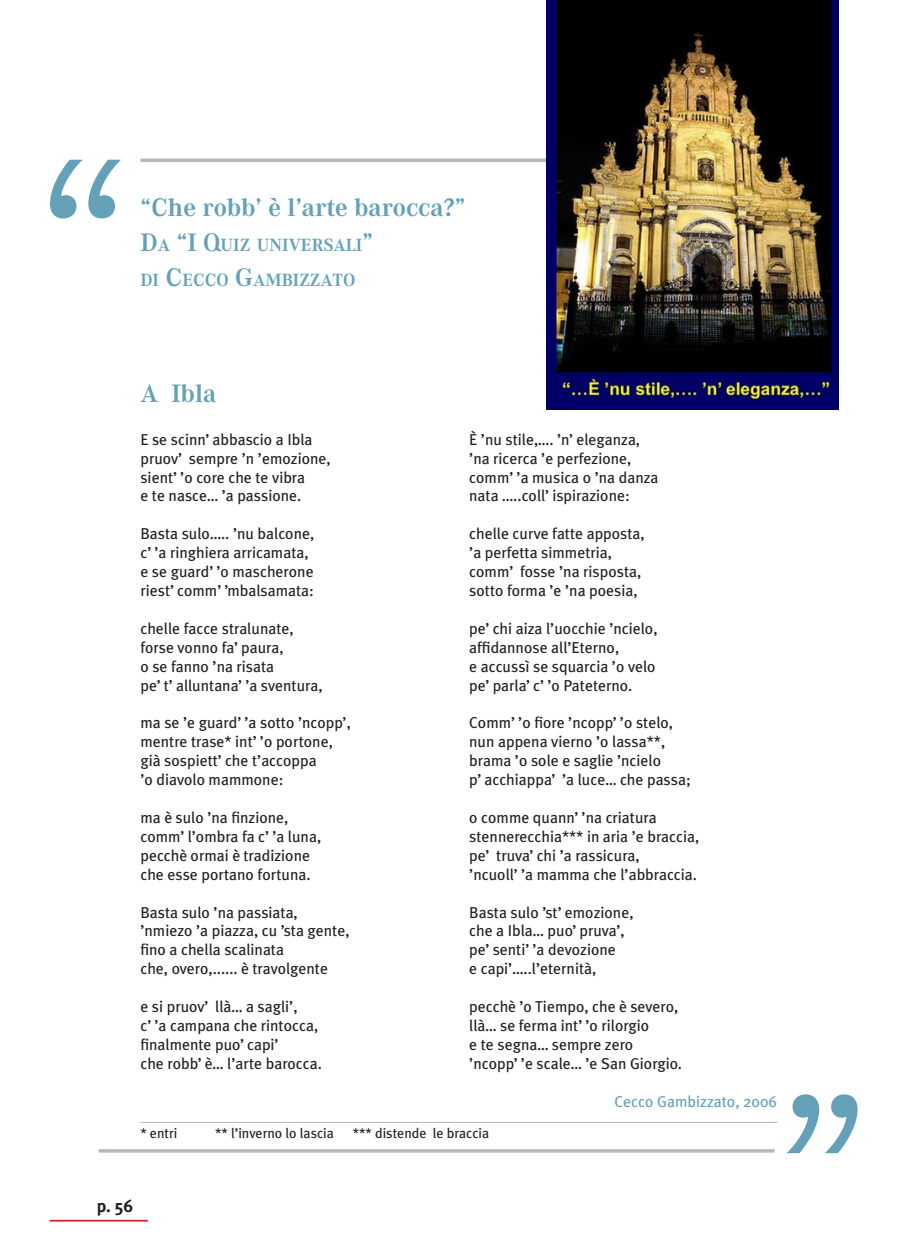
<style>
.page{position:relative;width:923px;height:1251px;background:#fff}
.page>*{position:absolute;margin:0;border:0;box-sizing:border-box;transform-origin:0 0}
.t1{font:300 262.5px "Corporate A";color:#64a1b9}
.t2{font:700 26.25px "Corporate A";color:#64a1b9}
.t3{font:700 18.38px/35px "Corporate A";color:#64a1b9}
.t4{font:700 17.5px "Meta Plus";color:#231f20}
.t5{font:15.75px/18.9px "Meta Plus";color:#231f20}
.t6{font:15.75px "Meta Plus";color:#64a1b9}
.t7{font:14px "Meta Plus";color:#231f20}
.s1{font-size:26.25px}
</style>
<div class="page">
<hr style="left:50px;top:1219px;width:98px;height:2px;background:#d1232a">
<hr style="left:140px;top:1121px;width:637px;height:1px;background:#a5b9c4">
<svg style="left:140px;top:158px;width:406px;height:4px;background:#c4c0ba"></svg>
<svg style="left:99px;top:1149px;width:675px;height:3px;background:#bebab4"></svg>
<img style="left:546px;top:0;width:292px;height:409px">
<h1 class="t1" style="left:35px;top:106px;width:103px">“</h1>
<h2 class="t2" style="left:140px;top:192px;width:326px">“Che robb’ è l’arte barocca?”</h2>
<p class="t3" style="left:140px;top:227px;width:234px"><span class="s1">D</span>A <span class="s1">“I Q</span>UIZ UNIVERSALI<span class="s1">”<br></span>DI <span class="s1">C</span> ECCO <span class="s1">G</span>AMBIZZATO</p>
<h2 class="t2" style="left:140px;top:379px;width:77px">A Ibla</h2>
<p class="t5" style="left:140px;top:429px;width:192px">E se scinn’ abbascio a Ibla pruov’ sempre ’n ’emozione, sient’ ’o core che te vibra<br>e te nasce… ’a passione.</p>
<p class="t5" style="left:140px;top:524px;width:175px">Basta sulo….. ’nu balcone, c’ ’a ringhiera arricamata, e se guard’ ’o mascherone riest’ comm’ ’mbalsamata:</p>
<p class="t5" style="left:140px;top:618px;width:184px">chelle facce stralunate, forse vonno fa’ paura,<br>o se fanno ’na risata<br>pe’ t’ alluntana’ ’a sventura,</p>
<p class="t5" style="left:140px;top:713px;width:212px">ma se ’e guard’ ’a sotto ’ncopp’, mentre trase* int’ ’o portone, già sospiett’ che t’accoppa<br>’o diavolo mammone:</p>
<p class="t5" style="left:140px;top:807px;width:182px">ma è sulo ’na finzione, comm’ l’ombra fa c’ ’a luna, pecchè ormai è tradizione che esse portano fortuna.</p>
<p class="t5" style="left:140px;top:902px;width:211px">Basta sulo ’na passiata, ’nmiezo ’a piazza, cu ’sta gente, fino a chella scalinata<br>che, overo,...... è travolgente</p>
<p class="t5" style="left:140px;top:996px;width:183px">e si pruov’ llà… a sagli’,<br>c’ ’a campana che rintocca, finalmente puo’ capi’<br>che robb’ è… l’arte barocca.</p>
<p class="t5" style="left:469px;top:429px;width:191px">È ’nu stile,…. ’n’ eleganza, ’na ricerca ’e perfezione, comm’ ’a musica o ’na danza nata …..coll’ ispirazione:</p>
<p class="t5" style="left:469px;top:524px;width:177px">chelle curve fatte apposta, ’a perfetta simmetria, comm’ fosse ’na risposta, sotto forma ’e ’na poesia,</p>
<p class="t5" style="left:469px;top:618px;width:190px">pe’ chi aiza l’uocchie ’ncielo, affidannose all’Eterno,<br>e accussì se squarcia ’o velo pe’ parla’ c’ ’o Pateterno.</p>
<p class="t5" style="left:469px;top:713px;width:223px">Comm’ ’o fiore ’ncopp’ ’o stelo, nun appena vierno ’o lassa**, brama ’o sole e saglie ’ncielo<br>p’ acchiappa’ ’a luce… che passa;</p>
<p class="t5" style="left:469px;top:807px;width:231px">o comme quann’ ’na criatura stennerecchia*** in aria ’e braccia, pe’ truva’ chi ’a rassicura,<br>’ncuoll’ ’a mamma che l’abbraccia.</p>
<p class="t5" style="left:469px;top:902px;width:166px">Basta sulo ’st’ emozione, che a Ibla… puo’ pruva’, pe’ senti’ ’a devozione<br>e capi’…..l’eternità,</p>
<p class="t5" style="left:469px;top:996px;width:214px">pecchè ’o Tiempo, che è severo, llà… se ferma int’ ’o rilorgio<br>e te segna… sempre zero ’ncopp’ ’e scale… ’e San Giorgio.</p>
<p class="t6" style="left:614px;top:1091px;width:164px">Cecco Gambizzato, 2006</p>
<p class="t7" style="left:140px;top:1124px;width:38px">* entri</p>
<p class="t7" style="left:215px;top:1124px;width:120px">** l’inverno lo lascia</p>
<p class="t7" style="left:353px;top:1124px;width:138px">*** distende le braccia</p>
<h1 class="t1" style="left:873px;top:1206px;width:103px;rotate:-180deg">“</h1>
<p class="t4" style="left:97px;top:1195px;width:38px">p. 56</p>
</div>
